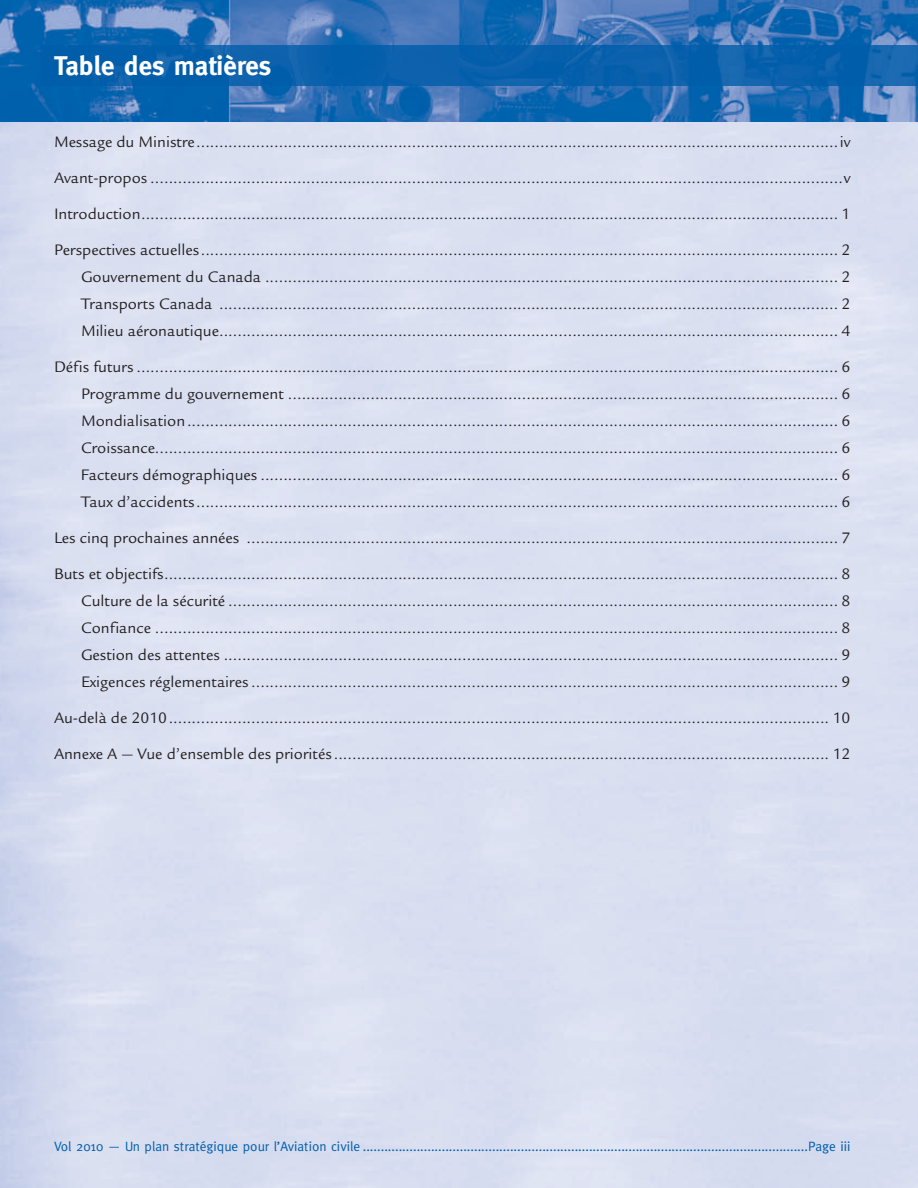
<style>
.page{position:relative;width:918px;height:1188px;background:#fff}
.page>*{position:absolute;margin:0;border:0;box-sizing:border-box;transform-origin:0 0}
.t1{font:700 27px "Meta";color:#fff}
.t2{font:16.5px/27px "Legacy Sans Std";color:#231f20;text-align:justify}
.t3{font:13.5px "Meta";color:#005daa}
</style>
<div class="page">
<img style="left:0;top:0;width:918px;height:122px">
<svg style="left:40px;top:45px;width:878px;height:41px;fill:#085fab"></svg>
<h1 class="t1" style="left:54px;top:50px;width:219px">Table des matières</h1>
<p class="t2" style="left:54px;top:124px;width:798px;line-height:36px">Message du Ministre............................................................................................................................................iv Avant-propos .......................................................................................................................................................v Introduction........................................................................................................................................................ 1<br>Perspectives actuelles........................................................................................................................................... 2</p>
<p class="t2" style="left:81px;top:263px;width:771px">Gouvernement du Canada ............................................................................................................................. 2<br>Transports Canada ....................................................................................................................................... 2<br>Milieu aéronautique....................................................................................................................................... 4</p>
<p class="t2" style="left:81px;top:353px;width:771px;text-indent:-27px">Défis futurs ......................................................................................................................................................... 6<br>Programme du gouvernement ........................................................................................................................ 6<br>Mondialisation.............................................................................................................................................. 6<br>Croissance..................................................................................................................................................... 6<br>Facteurs démographiques .............................................................................................................................. 6<br>Taux d’accidents............................................................................................................................................ 6</p>
<p class="t2" style="left:54px;top:520px;width:798px;line-height:36px">Les cinq prochaines années ................................................................................................................................. 7<br>Buts et objectifs................................................................................................................................................... 8</p>
<p class="t2" style="left:81px;top:587px;width:771px">Culture de la sécurité ..................................................................................................................................... 8<br>Confiance ..................................................................................................................................................... 8<br>Gestion des attentes ...................................................................................................................................... 9<br>Exigences réglementaires................................................................................................................................ 9</p>
<p class="t2" style="left:54px;top:700px;width:798px;line-height:36px">Au-delà de 2010................................................................................................................................................ 10<br>Annexe A — Vue d’ensemble des priorités............................................................................................................ 12</p>
<p class="t3" style="left:54px;top:1139px;width:798px">Vol 2010 — Un plan stratégique pour l’Aviation civile ............................................................................................................................Page iii</p>
</div>
